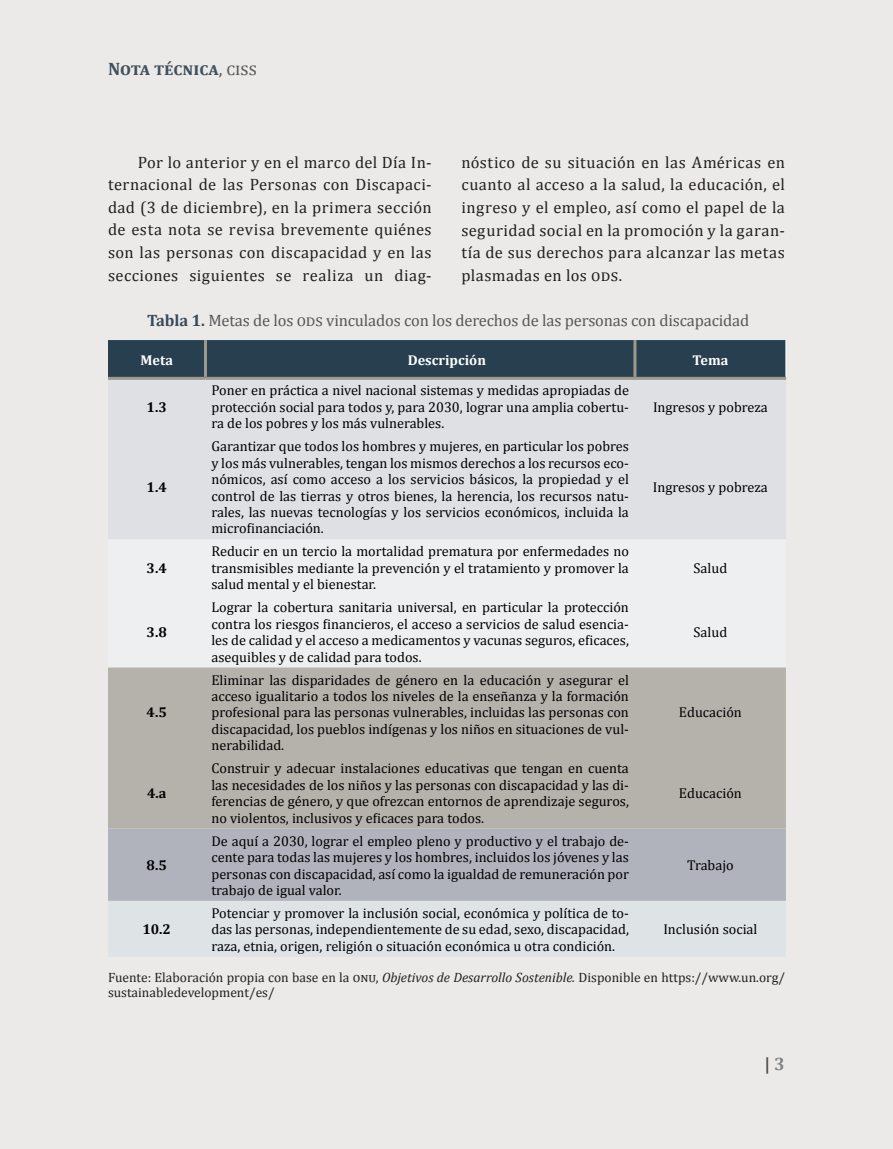
<style>
.page{position:relative;width:893px;height:1149px;background:#fff}
.page>*{position:absolute;margin:0;border:0;box-sizing:border-box;transform-origin:0 0}
.t1{font:700 18px "Cambria";color:#41505f}
.t2{font:700 18px "Cambria";color:#4b4c4d}
.t3{font:16.5px/22.5px "Cambria";letter-spacing:.03em;color:#231f20;text-align:justify}
.t4{font:16.5px "Cambria";letter-spacing:-.01em;color:#57585a}
.t5{font:14.25px/16.4px "Cambria";color:#000001;text-align:justify}
.t6{font:700 14.25px "Cambria";color:#000001}
.t7{font:700 14.25px "Cambria";color:#fff}
.t8{font:13.5px/15.5px "Cambria";color:#231f20}
.s1{font-weight:400;color:#57585a}
.s2{font-weight:700;color:#394a5a}
.s3{font-style:italic}
.s4{color:#808285}
</style>
<div class="page">
<div style="left:0;top:0;width:893px;height:1148px;background:#ebeae8"></div>
<div style="left:108px;top:340px;width:678px;height:37px;background:#273f4e"></div>
<div style="left:108px;top:380px;width:678px;height:159px;background:#dee0e3"></div>
<div style="left:108px;top:667px;width:678px;height:161px;background:#b5b2ab"></div>
<div style="left:108px;top:828px;width:678px;height:72px;background:#b0b3bb"></div>
<div style="left:108px;top:900px;width:678px;height:56px;background:#dee3e5"></div>
<hr style="left:786px;top:340px;width:1px;height:37px;background:#fff">
<hr style="left:204px;top:340px;width:3px;height:37px;background:#9c9a8f">
<hr style="left:633px;top:340px;width:3px;height:37px;background:#9c9a8f">
<hr style="left:108px;top:377px;width:97px;height:3px;background:#9c9a8f">
<hr style="left:205px;top:377px;width:430px;height:3px;background:#9c9a8f">
<hr style="left:635px;top:377px;width:151px;height:3px;background:#9c9a8f">
<p class="t1" style="left:108px;top:56px;width:150px">Nota técnica<span class="s1">, ciss</span></p>
<p class="t3" style="left:108px;top:151px;width:325px;text-indent:30px">Por lo anterior y en el marco del Día In&shy;ternacional de las Personas con Discapaci&shy;dad (3 de diciembre), en la primera sección de esta nota se revisa brevemente quiénes son las personas con discapacidad y en las secciones siguientes se realiza un diag-</p>
<p class="t3" style="left:461px;top:151px;width:325px">nóstico de su situación en las Américas en cuanto al acceso a la salud, la educación, el ingreso y el empleo, así como el papel de la seguridad social en la promoción y la garan&shy;tía de sus derechos para alcanzar las metas plasmadas en los ods.</p>
<p class="t4" style="left:147px;top:310px;width:603px"><span class="s2">Tabla 1.</span> Metas de los ods vinculados con los derechos de las personas con discapacidad</p>
<p class="t7" style="left:141px;top:350px;width:34px">Meta</p>
<p class="t7" style="left:408px;top:350px;width:80px">Descripción</p>
<p class="t7" style="left:693px;top:350px;width:37px">Tema</p>
<p class="t6" style="left:147px;top:397px;width:22px">1.3</p>
<p class="t5" style="left:211px;top:382px;width:419px">Poner en práctica a nivel nacional sistemas y medidas apropiadas de protección social para todos y, para 2030, lograr una amplia cobertu&shy;ra de los pobres y los más vulnerables.</p>
<p class="t5" style="left:653px;top:398px;width:116px">Ingresos y pobreza</p>
<p class="t6" style="left:147px;top:477px;width:22px">1.4</p>
<p class="t5" style="left:211px;top:438px;width:419px">Garantizar que todos los hombres y mujeres, en particular los pobres y los más vulnerables, tengan los mismos derechos a los recursos eco&shy;nómicos, así como acceso a los servicios básicos, la propiedad y el control de las tierras y otros bienes, la herencia, los recursos natu&shy;rales, las nuevas tecnologías y los servicios económicos, incluida la microfinanciación.</p>
<p class="t5" style="left:653px;top:479px;width:116px">Ingresos y pobreza</p>
<p class="t6" style="left:147px;top:557px;width:22px">3.4</p>
<p class="t5" style="left:211px;top:543px;width:419px">Reducir en un tercio la mortalidad prematura por enfermedades no transmisibles mediante la prevención y el tratamiento y promover la salud mental y el bienestar.</p>
<p class="t5" style="left:694px;top:559px;width:35px">Salud</p>
<p class="t6" style="left:147px;top:622px;width:22px">3.8</p>
<p class="t5" style="left:211px;top:599px;width:419px">Lograr la cobertura sanitaria universal, en particular la protección contra los riesgos financieros, el acceso a servicios de salud esencia&shy;les de calidad y el acceso a medicamentos y vacunas seguros, eficaces, asequibles y de calidad para todos.</p>
<p class="t5" style="left:694px;top:623px;width:35px">Salud</p>
<p class="t6" style="left:147px;top:702px;width:22px">4.5</p>
<p class="t5" style="left:211px;top:671px;width:419px">Eliminar las disparidades de género en la educación y asegurar el acceso igualitario a todos los niveles de la enseñanza y la formación profesional para las personas vulnerables, incluidas las personas con discapacidad, los pueblos indígenas y los niños en situaciones de vul&shy;nerabilidad.</p>
<p class="t5" style="left:679px;top:704px;width:64px">Educación</p>
<p class="t6" style="left:147px;top:782px;width:21px">4.a</p>
<p class="t5" style="left:211px;top:760px;width:419px">Construir y adecuar instalaciones educativas que tengan en cuenta las necesidades de los niños y las personas con discapacidad y las di&shy;ferencias de género, y que ofrezcan entornos de aprendizaje seguros, no violentos, inclusivos y eficaces para todos.</p>
<p class="t5" style="left:679px;top:784px;width:64px">Educación</p>
<p class="t6" style="left:147px;top:855px;width:22px">8.5</p>
<p class="t5" style="left:211px;top:832px;width:419px">De aquí a 2030, lograr el empleo pleno y productivo y el trabajo de&shy;cente para todas las mujeres y los hombres, incluidos los jóvenes y las personas con discapacidad, así como la igualdad de remuneración por trabajo de igual valor.</p>
<p class="t5" style="left:687px;top:856px;width:48px">Trabajo</p>
<p class="t5" style="left:211px;top:904px;width:419px">Potenciar y promover la inclusión social, económica y política de to&shy;das las personas, independientemente de su edad, sexo, discapacidad, raza, etnia, origen, religión o situación económica u otra condición.</p>
<p class="t5" style="left:663px;top:921px;width:96px">Inclusión social</p>
<p class="t8" style="left:108px;top:969px;width:678px">Fuente: Elaboración propia con base en la onu, <span class="s3">Objetivos de Desarrollo Sostenible.</span> Disponible en https://www.un.org/ sustainabledevelopment/es/</p>
<p class="t6" style="left:142px;top:919px;width:30px">10.2</p>
<p class="t2" style="left:765px;top:1050px;width:22px">|<span class="s4">3</span></p>
</div>
